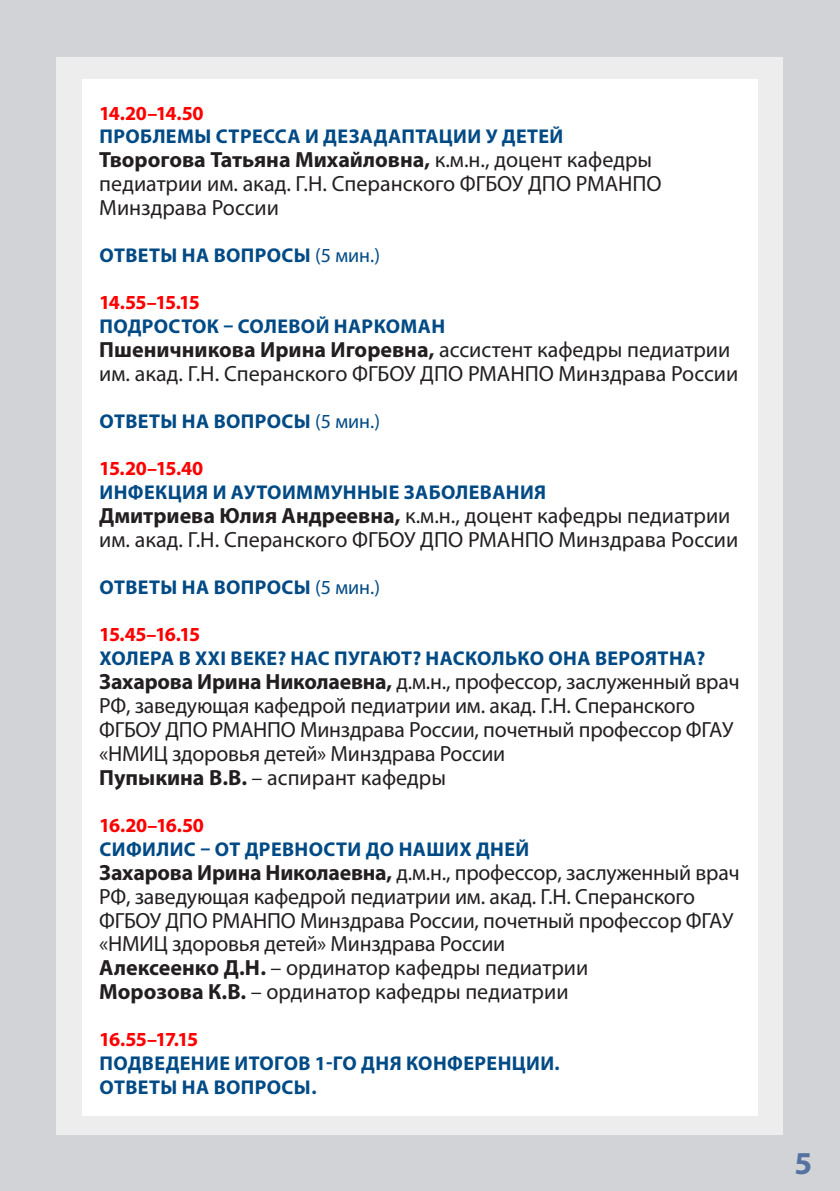
<style>
.page{position:relative;width:840px;height:1191px;background:#fff}
.page>*{position:absolute;margin:0;border:0;box-sizing:border-box;transform-origin:0 0}
.t1{font:700 32px "Myriad Pro";color:#5572a0}
.t2{font:22px/24px "Myriad Pro";letter-spacing:-.01em;color:#231f20}
.t3{font:700 20px "Myriad Pro";letter-spacing:.02em;color:#004a85}
.t4{font:700 20px "Myriad Pro";letter-spacing:-.06em;color:#f00}
.t5{font:700 20px "Myriad Pro";letter-spacing:.07em;color:#004a85}
.s1{font-weight:700}
.s2{font-weight:400}
</style>
<div class="page">
<div style="left:0;top:0;width:839px;height:1191px;background:#d2d3d6"></div>
<div style="left:57px;top:57px;width:725px;height:1077px;background:#ededee"></div>
<div style="left:82px;top:79px;width:675px;height:1037px;background:#fff"></div>
<p class="t4" style="left:99px;top:100px;width:106px">14.20–14.50</p>
<p class="t3" style="left:99px;top:124px;width:465px">Проблемы стресса и дезадаптации у детей</p>
<p class="t2" style="left:99px;top:148px;width:563px"><span class="s1">Творогова Татьяна Михайловна,</span> к.м.н., доцент кафедры педиатрии им. акад. Г.Н. Сперанского ФГБОУ ДПО РМАНПО<br>Минздрава России</p>
<p class="t3" style="left:99px;top:242px;width:282px">Ответы на вопросы <span class="s2">(5 мин.)</span></p>
<p class="t4" style="left:99px;top:290px;width:102px">14.55–15.15</p>
<p class="t5" style="left:99px;top:313px;width:347px">Подросток – солевой наркоман</p>
<p class="t2" style="left:99px;top:337px;width:640px"><span class="s1">Пшеничникова Ирина Игоревна,</span> ассистент кафедры педиатрии им. акад. Г.Н. Сперанского ФГБОУ ДПО РМАНПО Минздрава России</p>
<p class="t3" style="left:99px;top:408px;width:282px">Ответы на вопросы <span class="s2">(5 мин.)</span></p>
<p class="t4" style="left:99px;top:455px;width:105px">15.20–15.40</p>
<p class="t3" style="left:99px;top:479px;width:448px">Инфекция и аутоиммунные заболевания</p>
<p class="t2" style="left:99px;top:503px;width:640px"><span class="s1">Дмитриева Юлия Андреевна,</span> к.м.н., доцент кафедры педиатрии им. акад. Г.Н. Сперанского ФГБОУ ДПО РМАНПО Минздрава России</p>
<p class="t3" style="left:99px;top:574px;width:282px">Ответы на вопросы <span class="s2">(5 мин.)</span></p>
<p class="t4" style="left:99px;top:621px;width:102px">15.45–16.15</p>
<p class="t3" style="left:99px;top:645px;width:607px">Холера в XXI веке? Нас пугают? Насколько она вероятна?</p>
<p class="t2" style="left:99px;top:669px;width:641px"><span class="s1">Захарова Ирина Николаевна,</span> д.м.н., профессор, заслуженный врач РФ, заведующая кафедрой педиатрии им. акад. Г.Н. Сперанского ФГБОУ ДПО РМАНПО Минздрава России, почетный профессор ФГАУ «НМИЦ здоровья детей» Минздрава России<br><span class="s1">Пупыкина В.В.</span> – аспирант кафедры</p>
<p class="t4" style="left:99px;top:812px;width:106px">16.20–16.50</p>
<p class="t3" style="left:99px;top:836px;width:431px">Сифилис – от древности до наших дней</p>
<p class="t2" style="left:99px;top:860px;width:641px"><span class="s1">Захарова Ирина Николаевна,</span> д.м.н., профессор, заслуженный врач РФ, заведующая кафедрой педиатрии им. акад. Г.Н. Сперанского ФГБОУ ДПО РМАНПО Минздрава России, почетный профессор ФГАУ «НМИЦ здоровья детей» Минздрава России<br><span class="s1">Алексеенко Д.Н.</span> – ординатор кафедры педиатрии<br><span class="s1">Морозова К.В.</span> – ординатор кафедры педиатрии</p>
<p class="t4" style="left:99px;top:1026px;width:100px">16.55–17.15</p>
<p class="t3" style="left:99px;top:1050px;width:174px">Подведение итого</p>
<p class="t3" style="left:298px;top:1050px;width:39px">в 1‑го</p>
<p class="t3" style="left:361px;top:1050px;width:200px">дня конференции.</p>
<p class="t3" style="left:99px;top:1074px;width:218px">Ответы на вопросы.</p>
<h1 class="t1" style="left:794px;top:1142px;width:19px">5</h1>
</div>
